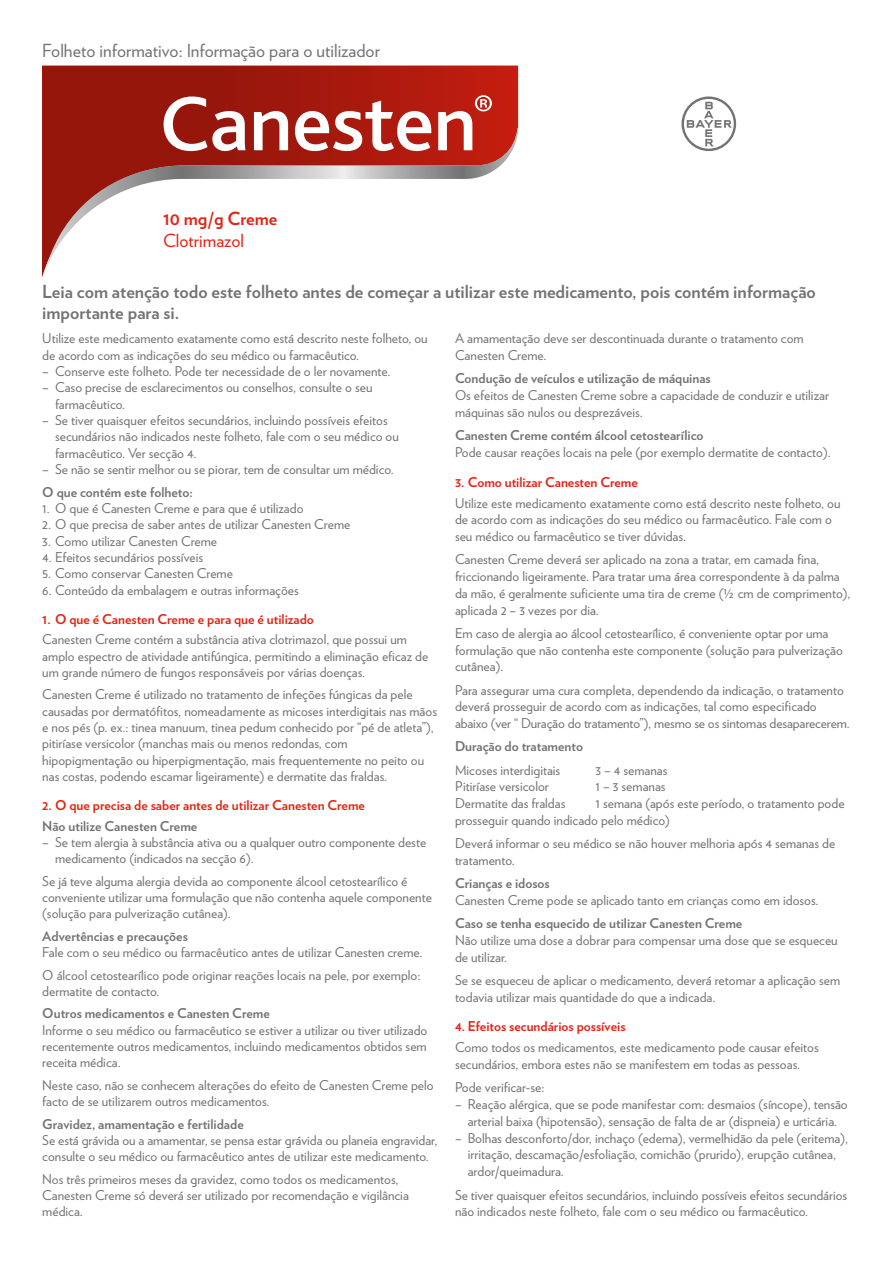
<style>
.page{position:relative;width:893px;height:1263px;background:#fff}
.page>*{position:absolute;margin:0;border:0;box-sizing:border-box;transform-origin:0 0}
.t1{font:700 18px/21.6px "Verlag";color:#747373}
.t2{font:18px "Verlag";color:#747373}
.t3{font:700 18px "Verlag";color:#e42313}
.t4{font:18px "Verlag";color:#e42313}
.t5{font:13.5px/16.4px "Verlag";color:#747373}
.t6{font:700 13.5px "Verlag";color:#747373}
.t7{font:700 13.5px "Verlag";color:#e42313}
.s1{font-family:"Myriad Pro"}
</style>
<div class="page">
<svg style="left:42px;top:66px;width:476px;height:62px;background:#a3180c"></svg>
<svg style="left:42px;top:128px;width:476px;height:149px"></svg>
<svg style="left:163px;top:96px;width:82px;height:55px"></svg>
<svg style="left:254px;top:111px;width:34px;height:39px"></svg>
<svg style="left:295px;top:101px;width:136px;height:50px"></svg>
<svg style="left:438px;top:95px;width:54px;height:55px"></svg>
<svg style="left:681px;top:96px;width:55px;height:55px"></svg>
<h1 class="t2" style="left:42px;top:37px;width:339px">Folheto informativo: Informação para o utilizador</h1>
<h1 class="t3" style="left:163px;top:204px;width:116px">10 mg/g Creme</h1>
<h1 class="t4" style="left:163px;top:227px;width:83px">Clotrimazol</h1>
<h1 class="t1" style="left:42px;top:279px;width:775px">Leia com atenção todo este folheto antes de começar a utilizar este medicamento, pois contém informação importante para si.</h1>
<p class="t5" style="left:42px;top:330px;width:387px">Utilize este medicamento exatamente como está descrito neste folheto, ou de acordo com as indicações do seu médico ou farmacêutico.</p>
<p class="t5" style="left:42px;top:362px;width:349px">– Conserve este folheto. Pode ter necessidade de o ler novamente.</p>
<p class="t5" style="left:55px;top:379px;width:319px;text-indent:-13px">– Caso precise de esclarecimentos ou conselhos, consulte o seu farmacêutico.</p>
<p class="t5" style="left:55px;top:411px;width:345px;text-indent:-13px">– Se tiver quaisquer efeitos secundários, incluindo possíveis efeitos secundários não indicados neste folheto, fale com o seu médico ou farmacêutico. Ver secção 4.</p>
<p class="t5" style="left:42px;top:460px;width:353px">– Se não se sentir melhor ou se piorar, tem de consultar um médico.</p>
<p class="t6" style="left:42px;top:481px;width:152px">O que contém este folheto:</p>
<p class="t5" style="left:42px;top:499px;width:263px">1. O que é Canesten Creme e para que é utilizado</p>
<p class="t5" style="left:42px;top:515px;width:309px">2. O que precisa de saber antes de utilizar Canesten Creme</p>
<p class="t5" style="left:42px;top:532px;width:176px">3. Como utilizar Canesten Creme</p>
<p class="t5" style="left:42px;top:548px;width:162px">4. Efeitos secundários possíveis</p>
<p class="t5" style="left:42px;top:564px;width:192px">5. Como conservar Canesten Creme</p>
<p class="t5" style="left:42px;top:581px;width:258px">6. Conteúdo da embalagem e outras informações</p>
<p class="t7" style="left:42px;top:608px;width:273px">1. O que é Canesten Creme e para que é utilizado</p>
<p class="t5" style="left:42px;top:630px;width:387px">Canesten Creme contém a substância ativa clotrimazol, que possui um amplo espectro de atividade antifúngica, permitindo a eliminação eficaz de um grande número de fungos responsáveis por várias doenças.</p>
<p class="t5" style="left:42px;top:685px;width:396px">Canesten Creme é utilizado no tratamento de infeções fúngicas da pele causadas por dermatófitos, nomeadamente as micoses interdigitais nas mãos e nos pés (p. ex.: tinea manuum, tinea pedum conhecido por “pé de atleta”), pitiríase versicolor (manchas mais ou menos redondas, com hipopigmentação ou hiperpigmentação, mais frequentemente no peito ou nas costas, podendo escamar ligeiramente) e dermatite das fraldas.</p>
<p class="t7" style="left:42px;top:794px;width:324px">2. O que precisa de saber antes de utilizar Canesten Creme</p>
<p class="t6" style="left:42px;top:815px;width:156px">Não utilize Canesten Creme</p>
<p class="t5" style="left:55px;top:833px;width:372px;text-indent:-13px">– Se tem alergia à substância ativa ou a qualquer outro componente deste medicamento (indicados na secção 6).</p>
<p class="t5" style="left:42px;top:872px;width:391px">Se já teve alguma alergia devida ao componente álcool cetostearílico é conveniente utilizar uma formulação que não contenha aquele componente (solução para pulverização cutânea).</p>
<p class="t6" style="left:42px;top:925px;width:147px">Advertências e precauções</p>
<p class="t5" style="left:42px;top:940px;width:381px;line-height:22.5px">Fale com o seu médico ou farmacêutico antes de utilizar Canesten creme.<br>O álcool cetostearílico pode originar reações locais na pele, por exemplo:</p>
<p class="t5" style="left:42px;top:982px;width:119px">dermatite de contacto.</p>
<p class="t6" style="left:42px;top:1002px;width:229px">Outros medicamentos e Canesten Creme</p>
<p class="t5" style="left:42px;top:1021px;width:386px;text-align:justify">Informe o seu médico ou farmacêutico se estiver a utilizar ou tiver utilizado recentemente outros medicamentos, incluindo medicamentos obtidos sem receita médica.</p>
<p class="t5" style="left:42px;top:1076px;width:393px">Neste caso, não se conhecem alterações do efeito de Canesten Creme pelo facto de se utilizarem outros medicamentos.</p>
<p class="t6" style="left:42px;top:1113px;width:203px">Gravidez, amamentação e fertilidade</p>
<p class="t5" style="left:42px;top:1131px;width:396px">Se está grávida ou a amamentar, se pensa estar grávida ou planeia engravidar, consulte o seu médico ou farmacêutico antes de utilizar este medicamento.</p>
<p class="t5" style="left:42px;top:1169px;width:368px">Nos três primeiros meses da gravidez, como todos os medicamentos,<br>Canesten Creme só deverá ser utilizado por recomendação e vigilância médica.</p>
<p class="t5" style="left:455px;top:329px;width:350px;line-height:16.8px">A amamentação deve ser descontinuada durante o tratamento com<br>Canesten Creme.</p>
<p class="t6" style="left:455px;top:368px;width:257px">Condução de veículos e utilização de máquinas</p>
<p class="t5" style="left:455px;top:386px;width:375px;line-height:16.8px">Os efeitos de Canesten Creme sobre a capacidade de conduzir e utilizar máquinas são nulos ou desprezáveis.</p>
<p class="t6" style="left:455px;top:425px;width:250px">Canesten Creme contém álcool cetostearílico</p>
<p class="t5" style="left:455px;top:443px;width:377px">Pode causar reações locais na pele (por exemplo dermatite de contacto).</p>
<p class="t7" style="left:455px;top:471px;width:184px">3. Como utilizar Canesten Creme</p>
<p class="t5" style="left:455px;top:493px;width:387px;line-height:16.8px">Utilize este medicamento exatamente como está descrito neste folheto, ou de acordo com as indicações do seu médico ou farmacêutico. Fale com o seu médico ou farmacêutico se tiver dúvidas.</p>
<p class="t5" style="left:455px;top:550px;width:397px;line-height:16.8px">Canesten Creme deverá ser aplicado na zona a tratar, em camada fina, friccionando ligeiramente. Para tratar uma área correspondente à da palma da mão, é geralmente suficiente uma tira de creme (<span class="s1">½</span> cm de comprimento), aplicada 2 – 3 vezes por dia.</p>
<p class="t5" style="left:455px;top:624px;width:389px;line-height:16.8px">Em caso de alergia ao álcool cetostearílico, é conveniente optar por uma formulação que não contenha este componente (solução para pulverização cutânea).</p>
<p class="t5" style="left:455px;top:680px;width:396px;line-height:16.8px">Para assegurar uma cura completa, dependendo da indicação, o tratamento deverá prosseguir de acordo com as indicações, tal como especificado abaixo (ver “ Duração do tratamento”), mesmo se os sintomas desaparecerem.</p>
<p class="t6" style="left:455px;top:736px;width:129px">Duração do tratamento</p>
<p class="t5" style="left:455px;top:761px;width:107px">Micoses interdigitais</p>
<p class="t5" style="left:595px;top:761px;width:74px">3 – 4 semanas</p>
<p class="t5" style="left:455px;top:777px;width:95px">Pitiríase versicolor</p>
<p class="t5" style="left:595px;top:777px;width:72px">1 – 3 semanas</p>
<p class="t5" style="left:455px;top:794px;width:112px">Dermatite das fraldas</p>
<p class="t5" style="left:455px;top:794px;width:391px;line-height:16.8px;text-indent:140px">1 semana (após este período, o tratamento pode prosseguir quando indicado pelo médico)</p>
<p class="t5" style="left:455px;top:834px;width:382px;line-height:16.8px">Deverá informar o seu médico se não houver melhoria após 4 semanas de tratamento.</p>
<p class="t6" style="left:455px;top:872px;width:96px">Crianças e idosos</p>
<p class="t5" style="left:455px;top:891px;width:365px">Canesten Creme pode se aplicado tanto em crianças como em idosos.</p>
<p class="t6" style="left:455px;top:912px;width:289px">Caso se tenha esquecido de utilizar Canesten Creme</p>
<p class="t5" style="left:455px;top:931px;width:384px;line-height:16.8px">Não utilize uma dose a dobrar para compensar uma dose que se esqueceu de utilizar.</p>
<p class="t5" style="left:455px;top:971px;width:386px;line-height:16.8px">Se se esqueceu de aplicar o medicamento, deverá retomar a aplicação sem todavia utilizar mais quantidade do que a indicada.</p>
<p class="t7" style="left:455px;top:1015px;width:172px">4. Efeitos secundários possíveis</p>
<p class="t5" style="left:455px;top:1038px;width:365px;line-height:16.8px">Como todos os medicamentos, este medicamento pode causar efeitos secundários, embora estes não se manifestem em todas as pessoas.</p>
<p class="t5" style="left:455px;top:1078px;width:91px">Pode verificar-se:</p>
<p class="t5" style="left:455px;top:1095px;width:394px;line-height:16.8px;text-align:center">– Reação alérgica, que se pode manifestar com: desmaios (síncope), tensão arterial baixa (hipotensão), sensação de falta de ar (dispneia) e urticária.</p>
<p class="t5" style="left:467px;top:1128px;width:382px;line-height:16.8px;text-indent:-13px">– Bolhas desconforto/dor, inchaço (edema), vermelhidão da pele (eritema), irritação, descamação/esfoliação, comichão (prurido), erupção cutânea, ardor/queimadura.</p>
<p class="t5" style="left:455px;top:1185px;width:393px;line-height:16.8px">Se tiver quaisquer efeitos secundários, incluindo possíveis efeitos secundários não indicados neste folheto, fale com o seu médico ou farmacêutico.</p>
</div>
